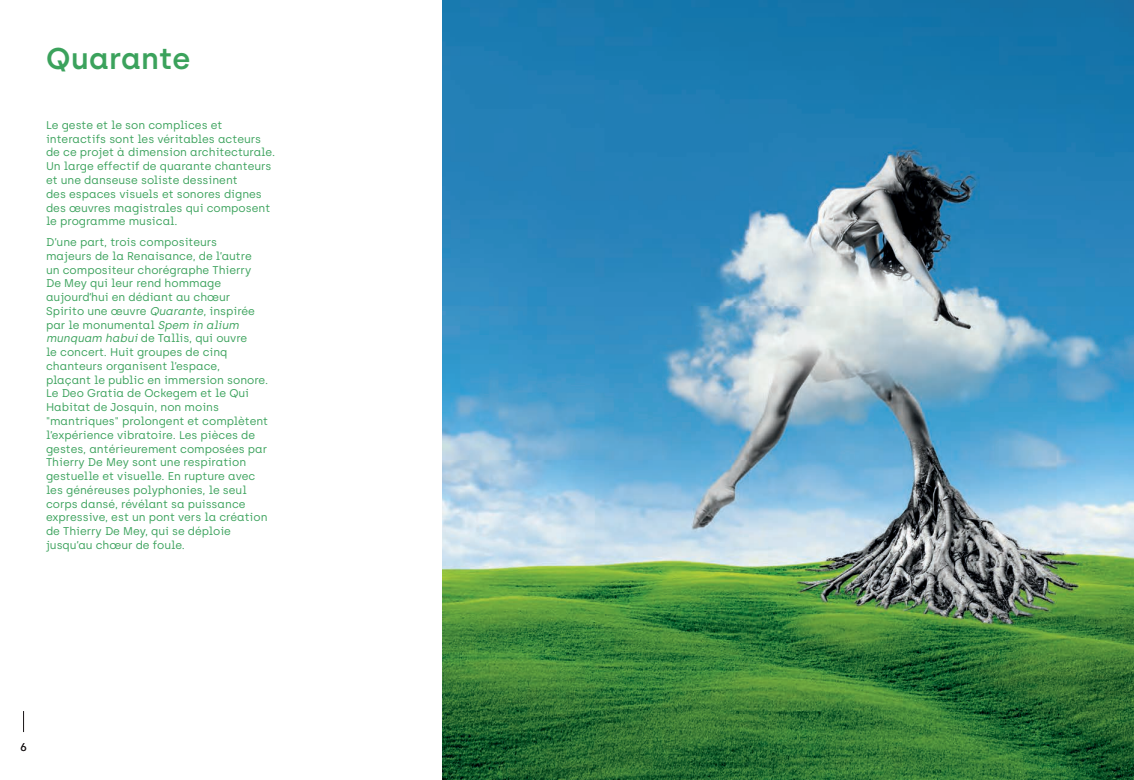
<style>
.page{position:relative;width:1134px;height:780px;background:#fff}
.page>*{position:absolute;margin:0;border:0;box-sizing:border-box;transform-origin:0 0}
.t1{font:600 30px "Archia";letter-spacing:.01em;color:#3ba25c}
.t2{font:11.25px/13.8px "Archia";color:#3ba25c}
.t3{font:11.25px "Archia";color:#231f20}
.s1{font-style:italic}
</style>
<div class="page">
<img style="left:443px;top:0;width:691px;height:780px">
<svg style="left:23px;top:711px;width:1px;height:21px"></svg>
<p class="t1" style="left:46px;top:40px;width:146px">Quarante</p>
<p class="t2" style="left:46px;top:118px;width:231px">Le geste et le son complices et interactifs sont les véritables acteurs de ce projet à dimension architecturale.<br>Un large effectif de quarante chanteurs et une danseuse soliste dessinent<br>des espaces visuels et sonores dignes des œuvres magistrales qui composent le programme musical.</p>
<p class="t2" style="left:46px;top:235px;width:224px">D’une part, trois compositeurs<br>majeurs de la Renaisance, de l’autre<br>un compositeur chorégraphe Thierry De Mey qui leur rend hommage aujourd’hui en dédiant au chœur Spirito une œuvre <span class="s1">Quarante</span>, inspirée par le monumental <span class="s1">Spem in alium munquam habui</span> de Tallis, qui ouvre<br>le concert. Huit groupes de cinq chanteurs organisent l’espace,<br>plaçant le public en immersion sonore.<br>Le Deo Gratia de Ockegem et le Qui Habitat de Josquin, non moins "mantriques" prolongent et complètent l’expérience vibratoire. Les pièces de gestes, antérieurement composées par Thierry De Mey sont une respiration gestuelle et visuelle. En rupture avec les généreuses polyphonies, le seul corps dansé, révélant sa puissance expressive, est un pont vers la création de Thierry De Mey, qui se déploie jusqu’au chœur de foule.</p>
<p class="t3" style="left:20px;top:740px;width:8px">6</p>
</div>
